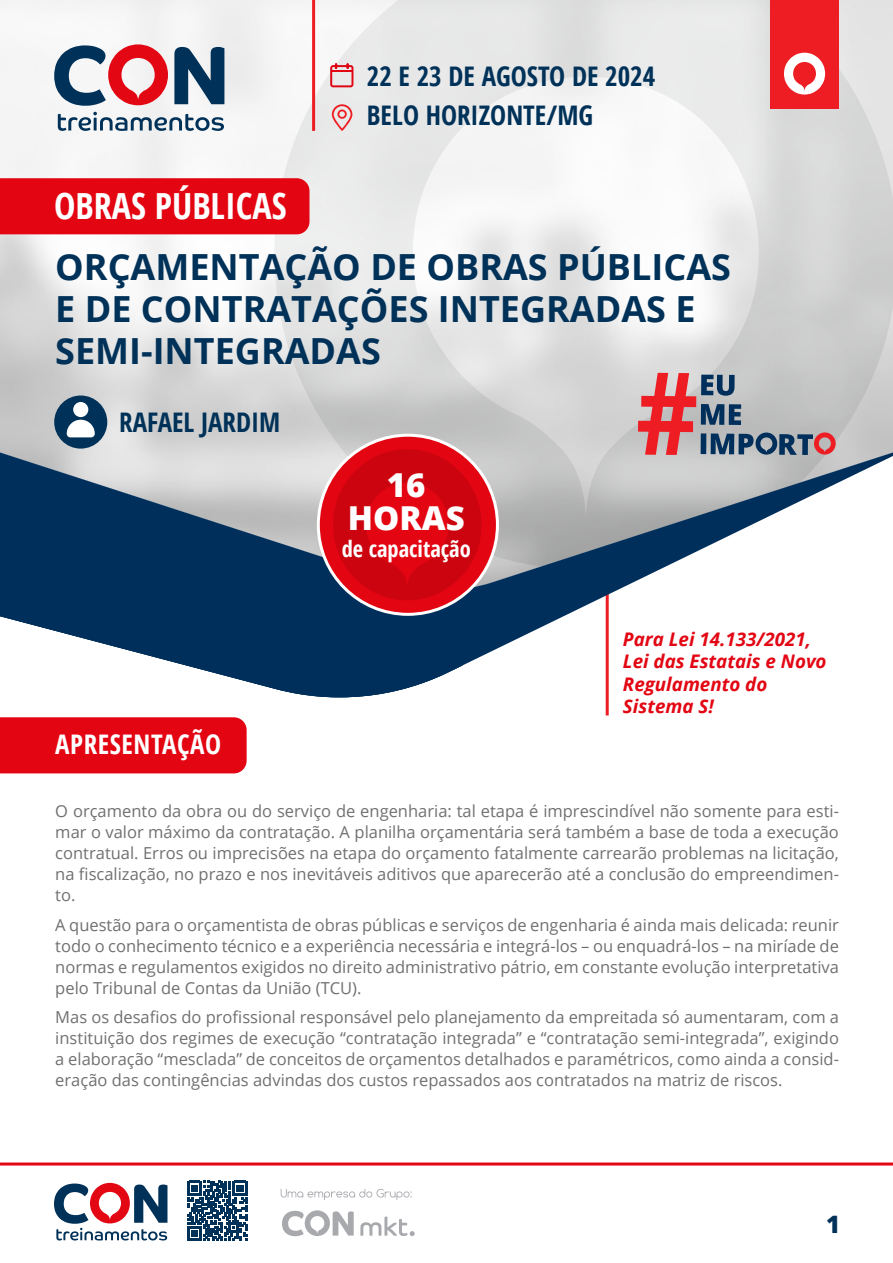
<style>
.page{position:relative;width:893px;height:1263px;background:#fff}
.page>*{position:absolute;margin:0;border:0;box-sizing:border-box;transform-origin:0 0}
.t1{font:700 36px/42px "Open Sans";color:#003158}
.t2{font:700 condensed 36px "Open Sans";color:#fff}
.t3{font:800 33px/33px "Open Sans";color:#fff;text-align:center}
.t4{font:700 condensed 27px/39px "Open Sans";color:#003158}
.t5{font:700 condensed 27px "Open Sans";letter-spacing:.02em;color:#fff}
.t6{font:800 24px "Open Sans";color:#003158}
.t7{font:700 condensed 22.5px "Open Sans";color:#fff}
.t8{font:italic 700 18.75px/22.5px "Open Sans";color:#e30613}
.t9{font:16.5px/21px "Open Sans";color:#707070;text-align:justify}
</style>
<div class="page">
<hr style="left:606px;top:548px;width:3px;height:167px;background:#ee1d23">
<img style="left:0;top:0;width:893px;height:446px">
<svg style="left:326px;top:446px;width:567px;height:258px"></svg>
<svg style="left:0;top:446px;width:463px;height:251px;background:#506f8b"></svg>
<svg style="left:0;top:1162px;width:893px;height:79px"></svg>
<svg style="left:281px;top:1189px;width:131px;height:11px"></svg>
<svg style="left:360px;top:1216px;width:55px;height:20px"></svg>
<svg style="left:282px;top:1210px;width:72px;height:26px"></svg>
<svg style="left:54px;top:1183px;width:113px;height:57px"></svg>
<svg style="left:187px;top:1181px;width:60px;height:60px"></svg>
<svg style="left:54px;top:44px;width:170px;height:62px"></svg>
<svg style="left:58px;top:112px;width:166px;height:19px"></svg>
<div style="left:771px;top:0;width:68px;height:109px;background:#ee1d23"></div>
<svg style="left:784px;top:53px;width:41px;height:42px"></svg>
<svg style="left:330px;top:63px;width:24px;height:25px"></svg>
<svg style="left:638px;top:373px;width:198px;height:82px;background:#ae9299"></svg>
<hr style="left:312px;top:0;width:3px;height:131px;background:#ee1d23">
<svg style="left:332px;top:104px;width:20px;height:27px"></svg>
<div style="left:54px;top:395px;width:53px;height:54px;background:#003158;border-radius:50%"></div>
<div style="left:73px;top:402px;width:15px;height:15px;background:#fff;border-radius:50%"></div>
<svg style="left:67px;top:420px;width:28px;height:17px"></svg>
<div style="left:0;top:178px;width:309px;height:56px;background:#e30512"></div>
<svg style="left:318px;top:435px;width:179px;height:179px;background:#e72b36"></svg>
<svg style="left:333px;top:449px;width:149px;height:151px;background:#d20e1a"></svg>
<div style="left:0;top:717px;width:247px;height:56px;background:#e30512"></div>
<h3 class="t4" style="left:367px;top:56px;width:290px">22 E 23 DE AGOSTO DE 2024<br>BELO HORIZONTE/MG</h3>
<h1 class="t2" style="left:54px;top:180px;width:234px">OBRAS PÚBLICAS</h1>
<h1 class="t1" style="left:55px;top:245px;width:677px">ORÇAMENTAÇÃO DE OBRAS PÚBLICAS<br>E DE CONTRATAÇÕES INTEGRADAS E<br>SEMI-INTEGRADAS</h1>
<h3 class="t4" style="left:119px;top:402px;width:163px">RAFAEL JARDIM</h3>
<h2 class="t3" style="left:348px;top:467px;width:118px">16<br>HORAS</h2>
<h3 class="t7" style="left:342px;top:533px;width:131px">de capacitação</h3>
<p class="t5" style="left:55px;top:726px;width:167px">APRESENTAÇÃO</p>
<p class="t8" style="left:623px;top:627px;width:205px">Para Lei 14.133/2021,<br>Lei das Estatais e Novo<br>Regulamento do<br>Sistema S!</p>
<p class="t9" style="left:55px;top:800px;width:785px">O orçamento da obra ou do serviço de engenharia: tal etapa é imprescindível não somente para esti&shy;mar o valor máximo da contratação. A planilha orçamentária será também a base de toda a execução contratual. Erros ou imprecisões na etapa do orçamento fatalmente carrearão problemas na licitação, na fiscalização, no prazo e nos inevitáveis aditivos que aparecerão até a conclusão do empreendimen&shy;to.</p>
<p class="t9" style="left:55px;top:914px;width:785px">A questão para o orçamentista de obras públicas e serviços de engenharia é ainda mais delicada: reunir todo o conhecimento técnico e a experiência necessária e integrá-los – ou enquadrá-los – na miríade de normas e regulamentos exigidos no direito administrativo pátrio, em constante evolução interpretativa pelo Tribunal de Contas da União (TCU).</p>
<p class="t9" style="left:55px;top:1006px;width:785px">Mas os desafios do profissional responsável pelo planejamento da empreitada só aumentaram, com a instituição dos regimes de execução “contratação integrada” e “contratação semi-integrada”, exigindo a elaboração “mesclada” de conceitos de orçamentos detalhados e paramétricos, como ainda a consid&shy;eração das contingências advindas dos custos repassados aos contratados na matriz de riscos.</p>
<h3 class="t6" style="left:826px;top:1206px;width:16px">1</h3>
</div>
